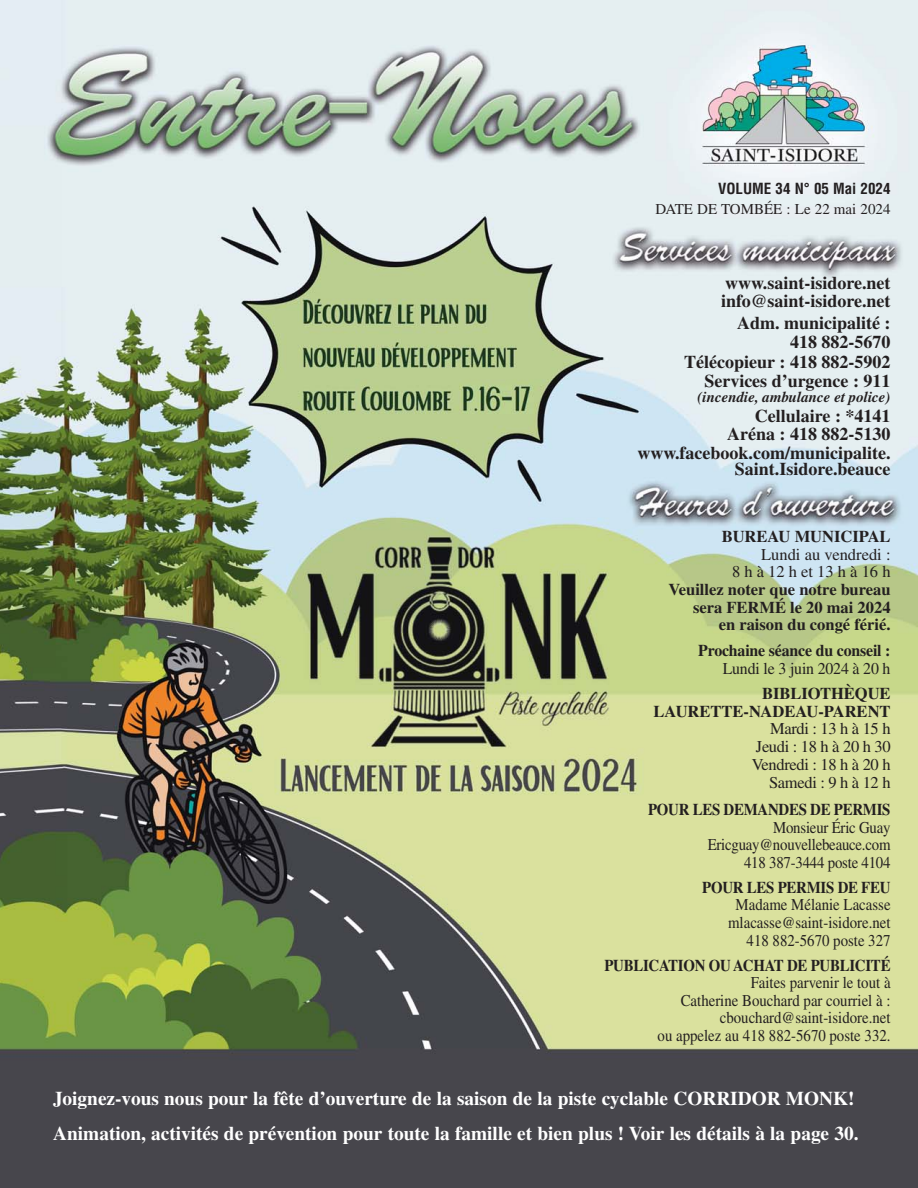
<style>
.page{position:relative;width:918px;height:1188px;background:#fff}
.page>*{position:absolute;margin:0;border:0;box-sizing:border-box;transform-origin:0 0}
.t1{font:700 19.5px/34.8px "Times";color:#fff}
.t2{font:700 18px/19.5px "Times";color:#231f20;text-align:right}
.t3{font:16.5px/17.5px "Times";color:#231f20;text-align:right;scale:.9 1}
.t4{font:700 16.5px/17.5px "Times";letter-spacing:-.01em;color:#231f20;text-align:right}
.t5{font:700 16.5px "Times";letter-spacing:-.01em;color:#231f20;scale:.9 1}
.t6{font:16.5px/17.9px "Times";letter-spacing:-.02em;color:#231f20;text-align:right}
.t7{font:16.5px/17.5px "Times";color:#231f20;text-align:right}
.t8{font:700 16.5px "Times";letter-spacing:-.01em;color:#231f20;scale:.96 1}
.t9{font:16.5px "Times";color:#231f20;scale:.96 1}
.t10{font:italic 700 15px "Times";color:#231f20}
.t11{font:15px "Times";color:#231f20}
.t12{font:700 condensed 15px "Helvetica";color:#231f20}
</style>
<div class="page">
<img style="left:0;top:1px;width:917px;height:1187px">
<p class="t12" style="left:718px;top:183px;width:174px">VOLUME 34 N° 05 Mai 2024</p>
<p class="t11" style="left:655px;top:203px;width:237px">DATE DE TOMBÉE : Le 22 mai 2024</p>
<p class="t2" style="left:721px;top:275px;width:171px;line-height:18px;text-align:left">www.saint-isidore.net info@saint-isidore.net</p>
<p class="t2" style="left:684px;top:314px;width:208px">Adm. municipalité :<br>418 882-5670<br>Télécopieur : 418 882-5902<br>Services d’urgence : 911</p>
<p class="t10" style="left:698px;top:392px;width:194px">(incendie, ambulance et police)</p>
<p class="t2" style="left:637px;top:409px;width:255px;line-height:18.3px">Cellulaire : *4141<br>Aréna : 418 882-5130 www.facebook.com/municipalite.</p>
<p class="t2" style="left:735px;top:461px;width:157px">Saint.Isidore.beauce</p>
<p class="t4" style="left:722px;top:530px;width:170px">BUREAU MUNICIPAL</p>
<p class="t7" style="left:732px;top:547px;width:160px">Lundi au vendredi :<br>8 h à 12 h et 13 h à 16 h</p>
<p class="t4" style="left:669px;top:582px;width:223px">Veuillez noter que notre bureau sera FERMÉ le 20 mai 2024<br>en raison du congé férié.</p>
<p class="t8" style="left:698px;top:645px;width:202px">Prochaine séance du conseil :</p>
<p class="t9" style="left:723px;top:662px;width:176px">Lundi le 3 juin 2024 à 20 h</p>
<p class="t4" style="left:654px;top:686px;width:238px">BIBLIOTHÈQUE<br>LAURETTE-NADEAU-PARENT</p>
<p class="t6" style="left:752px;top:721px;width:140px">Mardi : 13 h à 15 h<br>Jeudi : 18 h à 20 h 30<br>Vendredi : 18 h à 20 h<br>Samedi : 9 h à 12 h</p>
<p class="t5" style="left:648px;top:804px;width:271px">POUR LES DEMANDES DE PERMIS</p>
<p class="t3" style="left:708px;top:820px;width:205px">Monsieur Éric Guay<br>Ericguay@nouvellebeauce.com<br>418 387-3444 poste 4104</p>
<p class="t5" style="left:702px;top:881px;width:211px">POUR LES PERMIS DE FEU</p>
<p class="t3" style="left:728px;top:898px;width:182px">Madame Mélanie Lacasse mlacasse@saint-isidore.net<br>418 882-5670 poste 327</p>
<p class="t5" style="left:604px;top:959px;width:320px">PUBLICATION OU ACHAT DE PUBLICITÉ</p>
<p class="t3" style="left:658px;top:975px;width:260px">Faites parvenir le tout à<br>Catherine Bouchard par courriel à : cbouchard@saint-isidore.net<br>ou appelez au 418 882-5670 poste 332.</p>
<p class="t1" style="left:53px;top:1083px;width:807px">Joignez-vous nous pour la fête d’ouverture de la saison de la piste cyclable CORRIDOR MONK!<br>Animation, activités de prévention pour toute la famille et bien plus ! Voir les détails à la page 30.</p>
</div>
